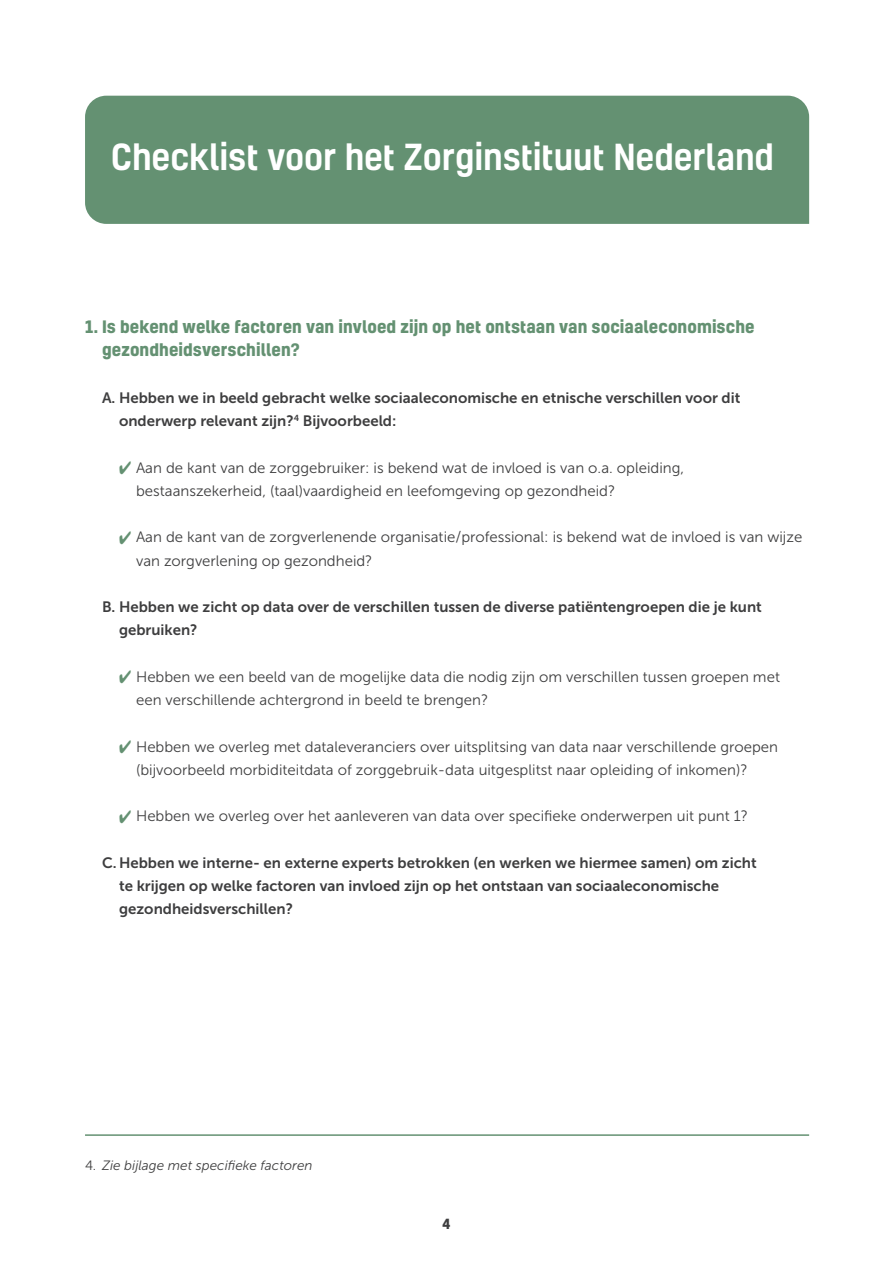
<style>
.page{position:relative;width:893px;height:1263px;background:#fff}
.page>*{position:absolute;margin:0;border:0;box-sizing:border-box;transform-origin:0 0}
.t1{font:500 34.5px "Kelson";letter-spacing:-.005em;color:#fff}
.t2{font:700 16.5px/23.2px "Kelson";letter-spacing:.005em;color:#649172}
.t3{font:15px/23.2px "Museo Sans 300";color:#3e3e3f}
.t4{font:15px/23.2px "Museo Sans 700";color:#3e3e3f}
.t5{font:italic 13.5px "Museo Sans 300";color:#3e3e3f}
.t6{font:700 13.5px "Kelson";color:#3e3e3f}
.s1{color:#649172}
.s2{font-style:normal}
</style>
<div class="page">
<div style="left:85px;top:96px;width:724px;height:128px;background:#649172"></div>
<hr style="left:85px;top:1134px;width:724px;height:2px;background:#649172">
<h1 class="t1" style="left:111px;top:133px;width:665px">Checklist voor het Zorginstituut Nederland</h1>
<p class="t2" style="left:102px;top:315px;width:654px;text-indent:-17px">1. Is bekend welke factoren van invloed zijn op het ontstaan van sociaaleconomische gezondheidsverschillen?</p>
<p class="t4" style="left:119px;top:386px;width:623px;text-indent:-17px">A. Hebben we in beeld gebracht welke sociaaleconomische en etnische verschillen voor dit onderwerp relevant zijn?<sup>4</sup> Bijvoorbeeld:</p>
<p class="t3" style="left:136px;top:456px;width:550px;text-indent:-17px"><span class="s1">✔</span> Aan de kant van de zorggebruiker: is bekend wat de invloed is van o.a. opleiding, bestaanszekerheid, (taal)vaardigheid en leefomgeving op gezondheid?</p>
<p class="t3" style="left:136px;top:526px;width:668px;text-indent:-17px"><span class="s1">✔</span> Aan de kant van de zorgverlenende organisatie/professional: is bekend wat de invloed is van wijze van zorgverlening op gezondheid?</p>
<p class="t4" style="left:119px;top:595px;width:644px;text-indent:-17px">B. Hebben we zicht op data over de verschillen tussen de diverse patiëntengroepen die je kunt gebruiken?</p>
<p class="t3" style="left:136px;top:665px;width:645px;text-indent:-17px"><span class="s1">✔</span> Hebben we een beeld van de mogelijke data die nodig zijn om verschillen tussen groepen met een verschillende achtergrond in beeld te brengen?</p>
<p class="t3" style="left:136px;top:735px;width:643px;text-indent:-17px"><span class="s1">✔</span> Hebben we overleg met dataleveranciers over uitsplitsing van data naar verschillende groepen (bijvoorbeeld morbiditeitdata of zorggebruik-data uitgesplitst naar opleiding of inkomen)?</p>
<p class="t3" style="left:119px;top:805px;width:630px"><span class="s1">✔</span> Hebben we overleg over het aanleveren van data over specifieke onderwerpen uit punt 1?</p>
<p class="t4" style="left:119px;top:851px;width:639px;text-indent:-17px">C. Hebben we interne- en externe experts betrokken (en werken we hiermee samen) om zicht te krijgen op welke factoren van invloed zijn op het ontstaan van sociaaleconomische gezondheidsverschillen?</p>
<p class="t5" style="left:85px;top:1158px;width:229px"><span class="s2">4.</span> Zie bijlage met specifieke factoren</p>
<p class="t6" style="left:442px;top:1214px;width:9px">4</p>
</div>
